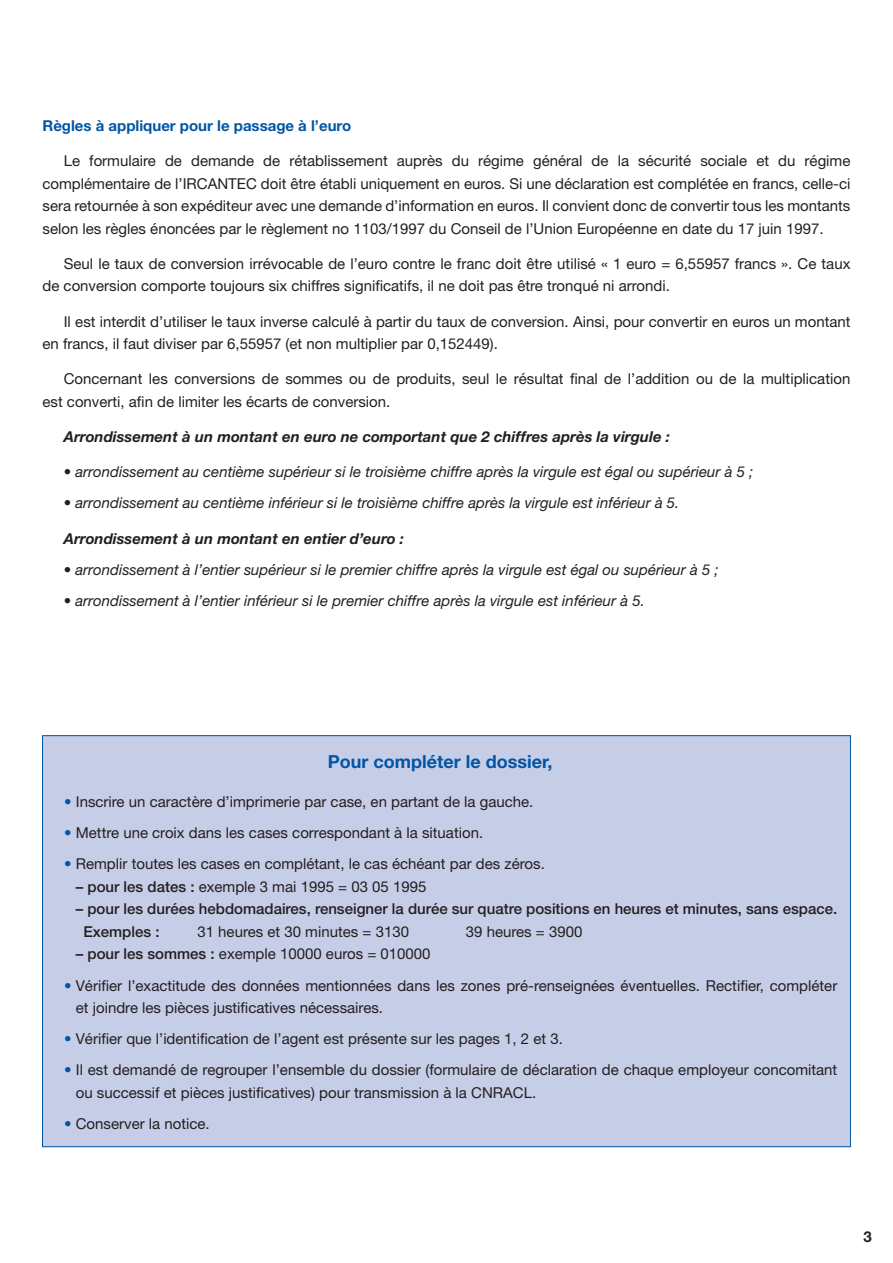
<style>
.page{position:relative;width:893px;height:1263px;background:#fff}
.page>*{position:absolute;margin:0;border:0;box-sizing:border-box;transform-origin:0 0}
.t1{font:700 18px "Helvetica Neue LT";color:#0155a5}
.t2{font:15px/22.5px "Helvetica Neue LT";color:#231f20}
.t3{font:italic 15px "Helvetica Neue LT";color:#231f20}
.t4{font:italic 700 15px "Helvetica Neue LT";color:#231f20}
.t5{font:500 15px/22.5px "Helvetica Neue LT";color:#231f20}
.t6{font:700 15px "Helvetica Neue LT";color:#0155a5}
.t7{font:700 15px "Helvetica Neue LT";color:#231f20}
.s1{color:#0155a5}
.s2{font-weight:500}
</style>
<div class="page">
<div style="left:43px;top:736px;width:807px;height:411px;background:#c6cde7"></div>
<p class="t6" style="left:43px;top:116px;width:310px">Règles à appliquer pour le passage à l’euro</p>
<p class="t2" style="left:43px;top:149px;width:809px;text-align:justify;text-indent:21px">Le formulaire de demande de rétablissement auprès du régime général de la sécurité sociale et du régime complémentaire de l’IRCANTEC doit être établi uniquement en euros. Si une déclaration est complétée en francs, celle-ci sera retournée à son expéditeur avec une demande d’information en euros. Il convient donc de convertir tous les montants selon les règles énoncées par le règlement no 1103/1997 du Conseil de l’Union Européenne en date du 17 juin 1997.</p>
<p class="t2" style="left:43px;top:252px;width:809px;text-indent:21px">Seul le taux de conversion irrévocable de l’euro contre le franc doit être utilisé « 1 euro = 6,55957 francs ». Ce taux de conversion comporte toujours six chiffres significatifs, il ne doit pas être tronqué ni arrondi.</p>
<p class="t2" style="left:43px;top:310px;width:809px;text-indent:21px">Il est interdit d’utiliser le taux inverse calculé à partir du taux de conversion. Ainsi, pour convertir en euros un montant en francs, il faut diviser par 6,55957 (et non multiplier par 0,152449).</p>
<p class="t2" style="left:43px;top:367px;width:809px;text-indent:21px">Concernant les conversions de sommes ou de produits, seul le résultat final de l’addition ou de la multiplication est converti, afin de limiter les écarts de conversion.</p>
<p class="t4" style="left:64px;top:427px;width:608px">Arrondissement à un montant en euro ne comportant que 2 chiffres après la virgule :</p>
<p class="t3" style="left:64px;top:463px;width:691px">• arrondissement au centième supérieur si le troisième chiffre après la virgule est égal ou supérieur à 5 ;</p>
<p class="t3" style="left:64px;top:494px;width:617px">• arrondissement au centième inférieur si le troisième chiffre après la virgule est inférieur à 5.</p>
<p class="t4" style="left:64px;top:529px;width:342px">Arrondissement à un montant en entier d’euro :</p>
<p class="t3" style="left:64px;top:560px;width:656px">• arrondissement à l’entier supérieur si le premier chiffre après la virgule est égal ou supérieur à 5 ;</p>
<p class="t3" style="left:64px;top:591px;width:583px">• arrondissement à l’entier inférieur si le premier chiffre après la virgule est inférieur à 5.</p>
<p class="t1" style="left:328px;top:750px;width:226px">Pour compléter le dossier,</p>
<p class="t2" style="left:64px;top:791px;width:471px"><span class="s1">•</span> Inscrire un caractère d’imprimerie par case, en partant de la gauche.</p>
<p class="t2" style="left:64px;top:822px;width:420px"><span class="s1">•</span> Mettre une croix dans les cases correspondant à la situation.</p>
<p class="t2" style="left:64px;top:853px;width:482px"><span class="s1">•</span> Remplir toutes les cases en complétant, le cas échéant par des zéros.</p>
<p class="t2" style="left:76px;top:875px;width:352px"><span class="s2">– pour les dates :</span> exemple 3 mai 1995 = 03 05 1995</p>
<p class="t5" style="left:83px;top:898px;width:755px;text-indent:-8px">– pour les durées hebdomadaires, renseigner la durée sur quatre positions en heures et minutes, sans espace.<br>Exemples :</p>
<p class="t2" style="left:197px;top:920px;width:213px">31 heures et 30 minutes = 3130</p>
<p class="t2" style="left:466px;top:920px;width:118px">39 heures = 3900</p>
<p class="t2" style="left:76px;top:943px;width:356px"><span class="s2">– pour les sommes :</span> exemple 10000 euros = 010000</p>
<p class="t2" style="left:76px;top:974px;width:763px;text-indent:-12px"><span class="s1">•</span> Vérifier l’exactitude des données mentionnées dans les zones pré-renseignées éventuelles. Rectifier, compléter et joindre les pièces justificatives nécessaires.</p>
<p class="t2" style="left:64px;top:1027px;width:500px"><span class="s1">•</span> Vérifier que l’identification de l’agent est présente sur les pages 1, 2 et 3.</p>
<p class="t2" style="left:76px;top:1058px;width:763px;text-indent:-12px"><span class="s1">•</span> Il est demandé de regrouper l’ensemble du dossier (formulaire de déclaration de chaque employeur concomitant ou successif et pièces justificatives) pour transmission à la CNRACL.</p>
<p class="t2" style="left:64px;top:1112px;width:147px"><span class="s1">•</span> Conserver la notice.</p>
<p class="t7" style="left:863px;top:1227px;width:10px">3</p>
</div>
